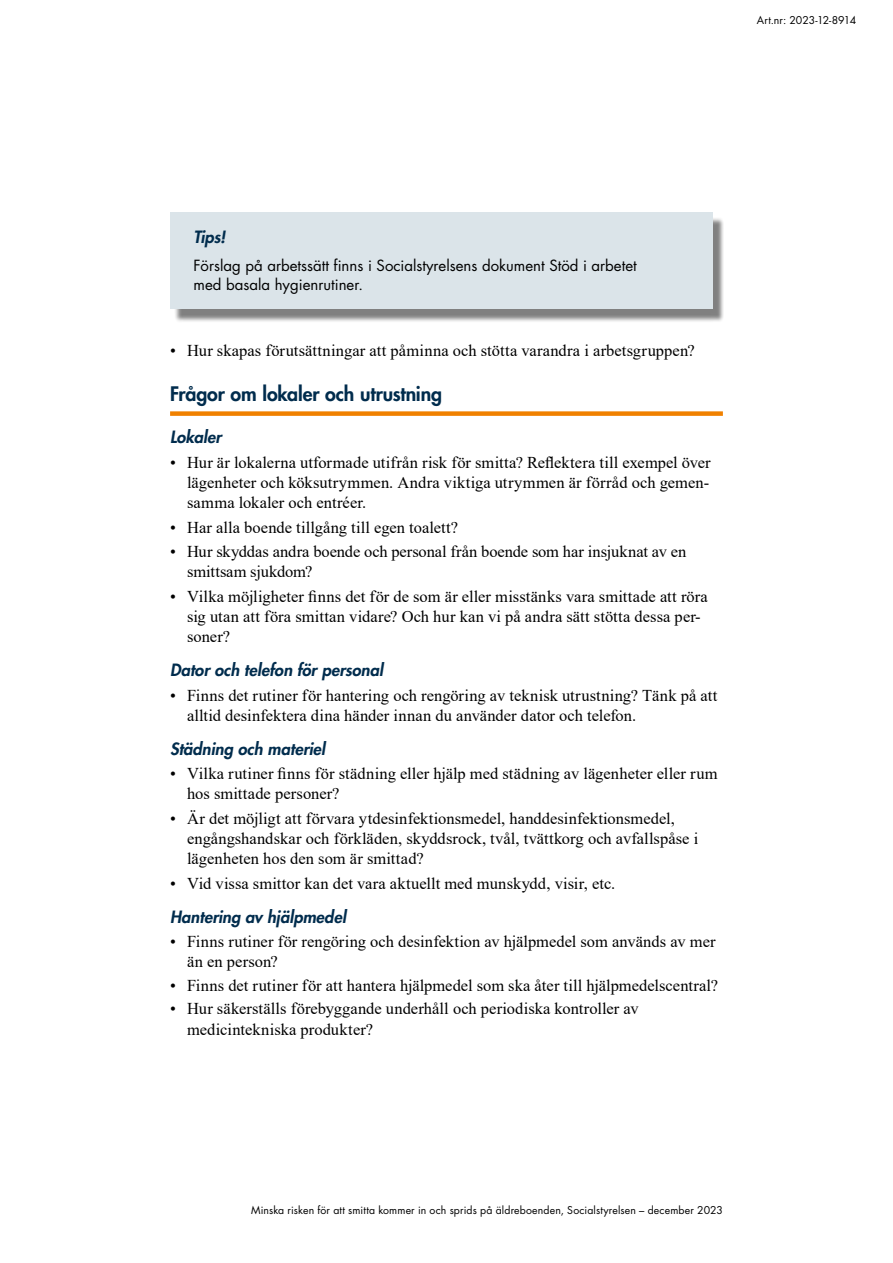
<style>
.page{position:relative;width:893px;height:1263px;background:#fff}
.page>*{position:absolute;margin:0;border:0;box-sizing:border-box;transform-origin:0 0}
.H2_-_Rubrik_2{font:800 19.5px "Futura Std";letter-spacing:-.005em;color:#002c4d}
.Punktlista{font:16.5px/20.2px "Times New Roman";letter-spacing:.005em;color:#000}
.H3_-_Rubrik_3{font:italic 800 16.5px "Futura Std";color:#002c4d}
.t1{font:15px/19.5px "Futura Std";color:#000}
.t2{font:10.5px "Futura Std";letter-spacing:.015em;color:#000}
.t3{font:10.5px "Futura Std";letter-spacing:-.01em;color:#000}
</style>
<div class="page">
<div style="left:175px;top:218px;width:549px;height:105px;background:#000;opacity:.5"></div>
<div style="left:170px;top:212px;width:542px;height:97px;background:#dbe4e9"></div>
<div style="left:170px;top:411px;width:553px;height:5px;background:#f08100"></div>
<p class="t3" style="left:757px;top:13px;width:101px">Art.nr: 2023-12-8914</p>
<p class="H3_-_Rubrik_3" style="left:193px;top:226px;width:33px">Tips!</p>
<p class="t1" style="left:193px;top:256px;width:445px">Förslag på arbetssätt finns i Socialstyrelsens dokument Stöd i arbetet med basala hygienrutiner.</p>
<p class="Punktlista" style="left:170px;top:340px;width:526px">• Hur skapas förutsättningar att påminna och stötta varandra i arbetsgruppen?</p>
<h2 class="H2_-_Rubrik_2" style="left:170px;top:381px;width:273px">Frågor om lokaler och utrustning</h2>
<h3 class="H3_-_Rubrik_3" style="left:170px;top:427px;width:53px">Lokaler</h3>
<p class="Punktlista" style="left:187px;top:451px;width:525px;text-align:justify;text-indent:-17px">• Hur är lokalerna utformade utifrån risk för smitta? Reflektera till exempel över lägenheter och köksutrymmen. Andra viktiga utrymmen är förråd och gemen&shy;samma lokaler och entréer.</p>
<p class="Punktlista" style="left:170px;top:516px;width:289px">• Har alla boende tillgång till egen toalett?</p>
<p class="Punktlista" style="left:187px;top:541px;width:501px;text-indent:-17px">• Hur skyddas andra boende och personal från boende som har insjuknat av en smittsam sjukdom?</p>
<p class="Punktlista" style="left:187px;top:586px;width:522px;text-indent:-17px">• Vilka möjligheter finns det för de som är eller misstänks vara smittade att röra sig utan att föra smittan vidare? Och hur kan vi på andra sätt stötta dessa per&shy;soner?</p>
<h3 class="H3_-_Rubrik_3" style="left:170px;top:660px;width:214px">Dator och telefon för personal</h3>
<p class="Punktlista" style="left:187px;top:684px;width:532px;text-indent:-17px">• Finns det rutiner för hantering och rengöring av teknisk utrustning? Tänk på att alltid desinfektera dina händer innan du använder dator och telefon.</p>
<h3 class="H3_-_Rubrik_3" style="left:170px;top:738px;width:157px">Städning och materiel</h3>
<p class="Punktlista" style="left:187px;top:763px;width:532px;text-indent:-17px">• Vilka rutiner finns för städning eller hjälp med städning av lägenheter eller rum hos smittade personer?</p>
<p class="Punktlista" style="left:187px;top:808px;width:513px;text-indent:-17px">• Är det möjligt att förvara ytdesinfektionsmedel, handdesinfektionsmedel, engångshandskar och förkläden, skyddsrock, tvål, tvättkorg och avfallspåse i lägenheten hos den som är smittad?</p>
<p class="Punktlista" style="left:170px;top:873px;width:447px">• Vid vissa smittor kan det vara aktuellt med munskydd, visir, etc.</p>
<h3 class="H3_-_Rubrik_3" style="left:170px;top:906px;width:177px">Hantering av hjälpmedel</h3>
<p class="Punktlista" style="left:187px;top:931px;width:530px;text-indent:-17px">• Finns rutiner för rengöring och desinfektion av hjälpmedel som används av mer än en person?</p>
<p class="Punktlista" style="left:170px;top:975px;width:549px">• Finns det rutiner för att hantera hjälpmedel som ska åter till hjälpmedelscentral?</p>
<p class="Punktlista" style="left:187px;top:998px;width:453px;text-indent:-17px">• Hur säkerställs förebyggande underhåll och periodiska kontroller av medicintekniska produkter?</p>
<p class="t2" style="left:251px;top:1204px;width:473px">Minska risken för att smitta kommer in och sprids på äldreboenden, Socialstyrelsen – december 2023</p>
</div>
